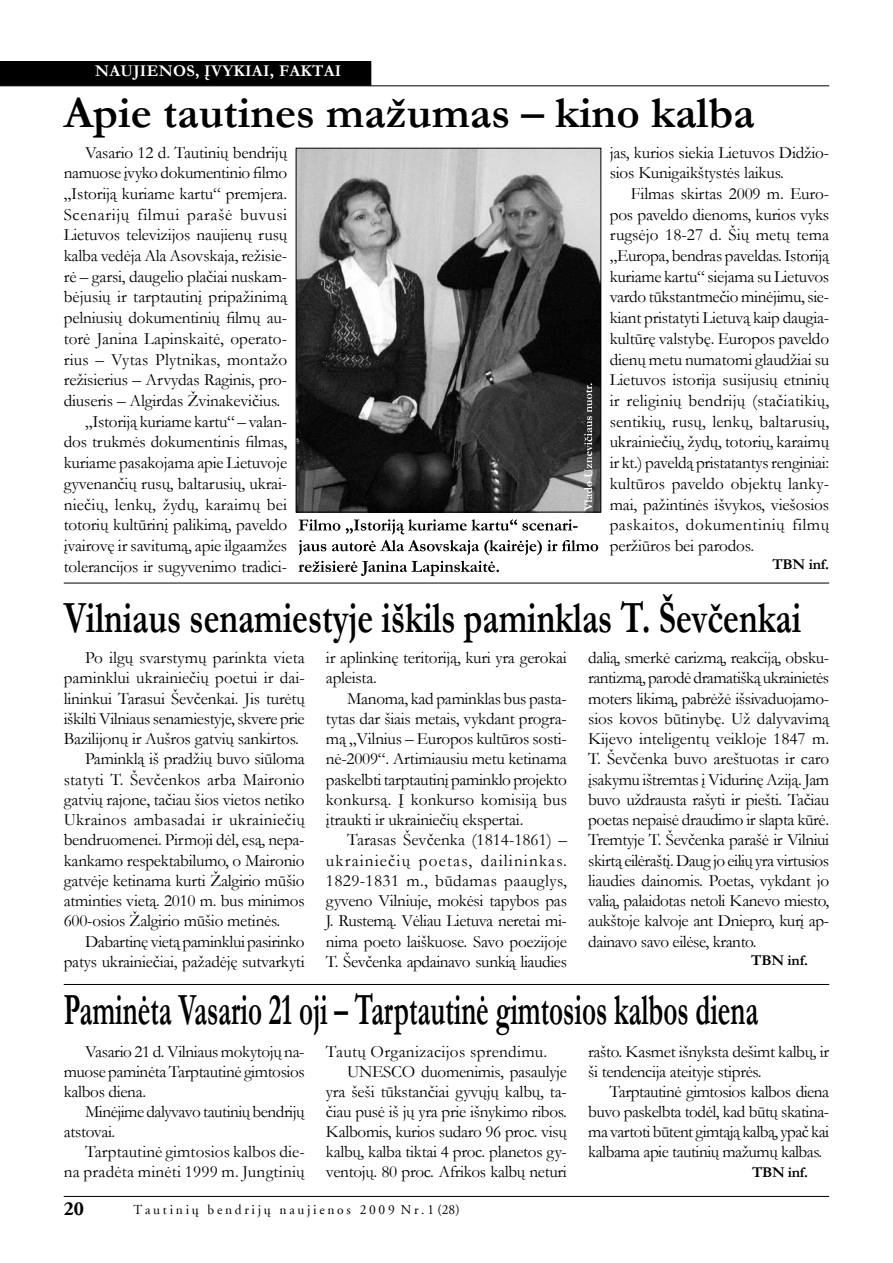
<style>
.page{position:relative;width:893px;height:1263px;background:#fff}
.page>*{position:absolute;margin:0;border:0;box-sizing:border-box;transform-origin:0 0}
.t1{font:700 45px "Garamond";color:#000;scale:.6 1}
.t2{font:700 45px "Garamond";color:#000;scale:.75 1}
.t3{font:700 45px "Garamond";color:#000}
.t4{font:700 19.5px "Garamond LT";color:#000}
.t5{font:17.25px/20.2px "Garamond";letter-spacing:-.015em;color:#000;text-align:justify}
.t6{font:17.25px "Garamond";letter-spacing:.005em;color:#000}
.t7{font:17.25px "Garamond";letter-spacing:.015em;color:#000}
.t8{font:17.25px "Garamond";letter-spacing:.01em;color:#000}
.t9{font:17.25px "Garamond";letter-spacing:.065em;color:#000}
.t10{font:17.25px "Garamond";letter-spacing:.02em;color:#000}
.t11{font:17.25px "Garamond";letter-spacing:.035em;color:#000}
.t12{font:17.25px "Garamond";letter-spacing:.03em;color:#000}
.t13{font:700 16.5px "Garamond";letter-spacing:.02em;color:#fff}
.t14{font:700 15px "Garamond";letter-spacing:-.01em;color:#000}
.t15{font:13.5px "Garamond LT";letter-spacing:.2em;color:#000}
</style>
<div class="page">
<hr style="left:64px;top:1196px;width:765px;height:1px;background:#000">
<hr style="left:0;top:85px;width:829px;height:1px;background:#000">
<div style="left:0;top:61px;width:371px;height:25px;background:#000"></div>
<hr style="left:64px;top:583px;width:765px;height:1px;background:#000">
<hr style="left:64px;top:984px;width:765px;height:1px;background:#000">
<img style="left:298px;top:150px;width:301px;height:360px">
<div style="left:296px;top:148px;width:305px;height:364px;border:1px solid #000"></div>
<svg style="left:584px;top:383px;width:8px;height:128px"></svg>
<svg style="left:298px;top:561px;width:201px;height:15px"></svg>
<svg style="left:299px;top:540px;width:299px;height:15px"></svg>
<svg style="left:299px;top:519px;width:279px;height:15px"></svg>
<p class="t13" style="left:95px;top:60px;width:248px">NAUJIENOS, ĮVYKIAI, FAKTAI</p>
<p class="t3" style="left:64px;top:82px;width:692px">Apie tautines mažumas – kino kalba</p>
<p class="t5" style="left:610px;top:142px;width:221px">jas, kurios siekia Lietuvos Didžio-</p>
<p class="t5" style="left:610px;top:162px;width:176px">sios Kunigaikštystės laikus.</p>
<p class="t5" style="left:631px;top:183px;width:200px">Filmas skirtas 2009 m. Euro-</p>
<p class="t5" style="left:610px;top:204px;width:221px">pos paveldo dienoms, kurios vyks</p>
<p class="t5" style="left:610px;top:224px;width:221px">rugsėjo 18-27 d. Šių metų tema</p>
<p class="t5" style="left:610px;top:245px;width:221px">„Europa, bendras paveldas. Istoriją</p>
<p class="t5" style="left:610px;top:266px;width:221px">kuriame kartu“ siejama su Lietuvos</p>
<p class="t5" style="left:610px;top:286px;width:221px">vardo tūkstantmečio minėjimu, sie-</p>
<p class="t5" style="left:610px;top:307px;width:221px">kiant pristatyti Lietuvą kaip daugia-</p>
<p class="t5" style="left:610px;top:328px;width:221px">kultūrę valstybę. Europos paveldo</p>
<p class="t5" style="left:610px;top:349px;width:221px">dienų metu numatomi glaudžiai su</p>
<p class="t5" style="left:610px;top:369px;width:221px">Lietuvos istorija susijusių etninių</p>
<p class="t8" style="left:610px;top:389px;width:221px">ir religinių bendrijų (stačiatikių,</p>
<p class="t6" style="left:610px;top:410px;width:221px">sentikių, rusų, lenkų, baltarusių,</p>
<p class="t5" style="left:610px;top:431px;width:221px">ukrainiečių, žydų, totorių, karaimų</p>
<p class="t5" style="left:610px;top:452px;width:221px">ir kt.) paveldą pristatantys renginiai:</p>
<p class="t6" style="left:610px;top:472px;width:221px">kultūros paveldo objektų lanky-</p>
<p class="t5" style="left:610px;top:493px;width:221px">mai, pažintinės išvykos, viešosios</p>
<p class="t12" style="left:610px;top:513px;width:221px">paskaitos, dokumentinių filmų</p>
<p class="t5" style="left:610px;top:535px;width:146px">peržiūros bei parodos.</p>
<p class="t14" style="left:772px;top:554px;width:58px">TBN inf.</p>
<p class="t5" style="left:85px;top:142px;width:204px">Vasario 12 d. Tautinių bendrijų</p>
<p class="t5" style="left:64px;top:162px;width:225px">namuose įvyko dokumentinio filmo</p>
<p class="t5" style="left:64px;top:183px;width:225px">„Istoriją kuriame kartu“ premjera.</p>
<p class="t11" style="left:64px;top:203px;width:225px">Scenarijų filmui parašė buvusi</p>
<p class="t5" style="left:64px;top:224px;width:225px">Lietuvos televizijos naujienų rusų</p>
<p class="t5" style="left:64px;top:245px;width:225px">kalba vedėja Ala Asovskaja, režisie-</p>
<p class="t5" style="left:64px;top:266px;width:225px">rė – garsi, daugelio plačiai nuskam-</p>
<p class="t5" style="left:64px;top:286px;width:225px">bėjusių ir tarptautinį pripažinimą</p>
<p class="t5" style="left:64px;top:307px;width:225px">pelniusių dokumentinių filmų au-</p>
<p class="t5" style="left:64px;top:328px;width:225px">torė Janina Lapinskaitė, operato-</p>
<p class="t8" style="left:64px;top:348px;width:225px">rius – Vytas Plytnikas, montažo</p>
<p class="t5" style="left:64px;top:369px;width:225px">režisierius – Arvydas Raginis, pro-</p>
<p class="t5" style="left:64px;top:390px;width:218px">diuseris – Algirdas Žvinakevičius.</p>
<p class="t5" style="left:85px;top:411px;width:204px">„Istoriją kuriame kartu“ – valan-</p>
<p class="t5" style="left:64px;top:431px;width:225px">dos trukmės dokumentinis filmas,</p>
<p class="t5" style="left:64px;top:452px;width:225px">kuriame pasakojama apie Lietuvoje</p>
<p class="t5" style="left:64px;top:473px;width:225px">gyvenančių rusų, baltarusių, ukrai-</p>
<p class="t8" style="left:64px;top:492px;width:225px">niečių, lenkų, žydų, karaimų bei</p>
<p class="t5" style="left:64px;top:514px;width:225px">totorių kultūrinį palikimą, paveldo</p>
<p class="t5" style="left:64px;top:535px;width:225px">įvairovę ir savitumą, apie ilgaamžes</p>
<p class="t5" style="left:64px;top:556px;width:225px">tolerancijos ir sugyvenimo tradici-</p>
<p class="t2" style="left:64px;top:587px;width:985px">Vilniaus senamiestyje iškils paminklas T. Ševčenkai</p>
<p class="t5" style="left:326px;top:647px;width:242px">ir aplinkinę teritoriją, kuri yra gerokai</p>
<p class="t5" style="left:326px;top:667px;width:52px">apleista.</p>
<p class="t5" style="left:347px;top:687px;width:221px">Manoma, kad paminklas bus pasta-</p>
<p class="t5" style="left:326px;top:708px;width:242px">tytas dar šiais metais, vykdant progra-</p>
<p class="t5" style="left:326px;top:728px;width:242px">mą „Vilnius – Europos kultūros sosti-</p>
<p class="t5" style="left:326px;top:748px;width:242px">nė-2009“. Artimiausiu metu ketinama</p>
<p class="t5" style="left:326px;top:768px;width:242px">paskelbti tarptautinį paminklo projekto</p>
<p class="t6" style="left:326px;top:788px;width:243px">konkursą. Į konkurso komisiją bus</p>
<p class="t5" style="left:326px;top:809px;width:199px">įtraukti ir ukrainiečių ekspertai.</p>
<p class="t5" style="left:347px;top:829px;width:221px">Tarasas Ševčenka (1814-1861) –</p>
<p class="t9" style="left:326px;top:848px;width:242px">ukrainiečių poetas, dailininkas.</p>
<p class="t10" style="left:326px;top:869px;width:242px">1829-1831 m., būdamas paauglys,</p>
<p class="t5" style="left:326px;top:890px;width:242px">gyveno Vilniuje, mokėsi tapybos pas</p>
<p class="t5" style="left:326px;top:910px;width:242px">J. Rustemą. Vėliau Lietuva neretai mi-</p>
<p class="t5" style="left:326px;top:931px;width:242px">nima poeto laiškuose. Savo poezijoje</p>
<p class="t5" style="left:326px;top:951px;width:242px">T. Ševčenka apdainavo sunkią liaudies</p>
<p class="t5" style="left:588px;top:647px;width:243px">dalią, smerkė carizmą, reakciją, obsku&shy;rantizmą, parodė dramatišką ukrainietės moters likimą, pabrėžė išsivaduojamo&shy;sios kovos būtinybę. Už dalyvavimą Kijevo inteligentų veikloje 1847 m.<br>T. Ševčenka buvo areštuotas ir caro įsakymu ištremtas į Vidurinę Aziją. Jam buvo uždrausta rašyti ir piešti. Tačiau poetas nepaisė draudimo ir slapta kūrė.<br>Tremtyje T. Ševčenka parašė ir Vilniui skirtą eilėraštį. Daug jo eilių yra virtusios liaudies dainomis. Poetas, vykdant jo valią, palaidotas netoli Kanevo miesto, aukštoje kalvoje ant Dniepro, kurį ap&shy;dainavo savo eilėse, kranto.</p>
<p class="t14" style="left:751px;top:950px;width:58px">TBN inf.</p>
<p class="t5" style="left:85px;top:647px;width:221px">Po ilgų svarstymų parinkta vieta</p>
<p class="t5" style="left:64px;top:667px;width:243px">paminklui ukrainiečių poetui ir dai-</p>
<p class="t5" style="left:64px;top:687px;width:242px">lininkui Tarasui Ševčenkai. Jis turėtų</p>
<p class="t5" style="left:64px;top:708px;width:242px">iškilti Vilniaus senamiestyje, skvere prie</p>
<p class="t5" style="left:64px;top:728px;width:237px">Bazilijonų ir Aušros gatvių sankirtos.</p>
<p class="t5" style="left:85px;top:748px;width:221px">Paminklą iš pradžių buvo siūloma</p>
<p class="t6" style="left:64px;top:767px;width:242px">statyti T. Ševčenkos arba Maironio</p>
<p class="t5" style="left:64px;top:789px;width:242px">gatvių rajone, tačiau šios vietos netiko</p>
<p class="t7" style="left:64px;top:808px;width:243px">Ukrainos ambasadai ir ukrainiečių</p>
<p class="t5" style="left:64px;top:829px;width:242px">bendruomenei. Pirmoji dėl, esą, nepa-</p>
<p class="t5" style="left:64px;top:849px;width:242px">kankamo respektabilumo, o Maironio</p>
<p class="t5" style="left:64px;top:870px;width:242px">gatvėje ketinama kurti Žalgirio mūšio</p>
<p class="t5" style="left:64px;top:890px;width:242px">atminties vietą. 2010 m. bus minimos</p>
<p class="t5" style="left:64px;top:910px;width:218px">600-osios Žalgirio mūšio metinės.</p>
<p class="t5" style="left:85px;top:931px;width:221px">Dabartinę vietą paminklui pasirinko</p>
<p class="t5" style="left:64px;top:951px;width:242px">patys ukrainiečiai, pažadėję sutvarkyti</p>
<p class="t1" style="left:64px;top:979px;width:1159px">Paminėta Vasario 21 oji – Tarptautinė gimtosios kalbos diena</p>
<p class="t7" style="left:326px;top:1040px;width:223px">Tautų Organizacijos sprendimu.</p>
<p class="t5" style="left:347px;top:1061px;width:221px">UNESCO duomenimis, pasaulyje</p>
<p class="t5" style="left:326px;top:1081px;width:242px">yra šeši tūkstančiai gyvųjų kalbų, ta-</p>
<p class="t5" style="left:326px;top:1101px;width:242px">čiau pusė iš jų yra prie išnykimo ribos.</p>
<p class="t5" style="left:326px;top:1121px;width:242px">Kalbomis, kurios sudaro 96 proc. visų</p>
<p class="t5" style="left:326px;top:1141px;width:242px">kalbų, kalba tiktai 4 proc. planetos gy-</p>
<p class="t5" style="left:326px;top:1160px;width:242px">ventojų. 80 proc. Afrikos kalbų neturi</p>
<p class="t5" style="left:85px;top:1041px;width:221px">Vasario 21 d. Vilniaus mokytojų na-</p>
<p class="t5" style="left:64px;top:1061px;width:242px">muose paminėta Tarptautinė gimtosios</p>
<p class="t5" style="left:64px;top:1081px;width:84px">kalbos diena.</p>
<p class="t5" style="left:85px;top:1101px;width:221px">Minėjime dalyvavo tautinių bendrijų</p>
<p class="t5" style="left:64px;top:1121px;width:53px">atstovai.</p>
<p class="t5" style="left:85px;top:1141px;width:221px">Tarptautinė gimtosios kalbos die-</p>
<p class="t7" style="left:64px;top:1159px;width:242px">na pradėta minėti 1999 m. Jungtinių</p>
<p class="t5" style="left:588px;top:1041px;width:242px">rašto. Kasmet išnyksta dešimt kalbų, ir</p>
<p class="t5" style="left:588px;top:1061px;width:175px">ši tendencija ateityje stiprės.</p>
<p class="t5" style="left:609px;top:1081px;width:221px">Tarptautinė gimtosios kalbos diena</p>
<p class="t5" style="left:588px;top:1101px;width:242px">buvo paskelbta todėl, kad būtų skatina-</p>
<p class="t5" style="left:588px;top:1121px;width:242px">ma vartoti būtent gimtąją kalbą, ypač kai</p>
<p class="t5" style="left:588px;top:1141px;width:236px">kalbama apie tautinių mažumų kalbas.</p>
<p class="t14" style="left:752px;top:1161px;width:57px">TBN inf.</p>
<p class="t4" style="left:64px;top:1196px;width:22px">20</p>
<p class="t15" style="left:134px;top:1202px;width:328px">Tautiniø bendrijø naujienos 2009 Nr.1 (28)</p>
</div>
